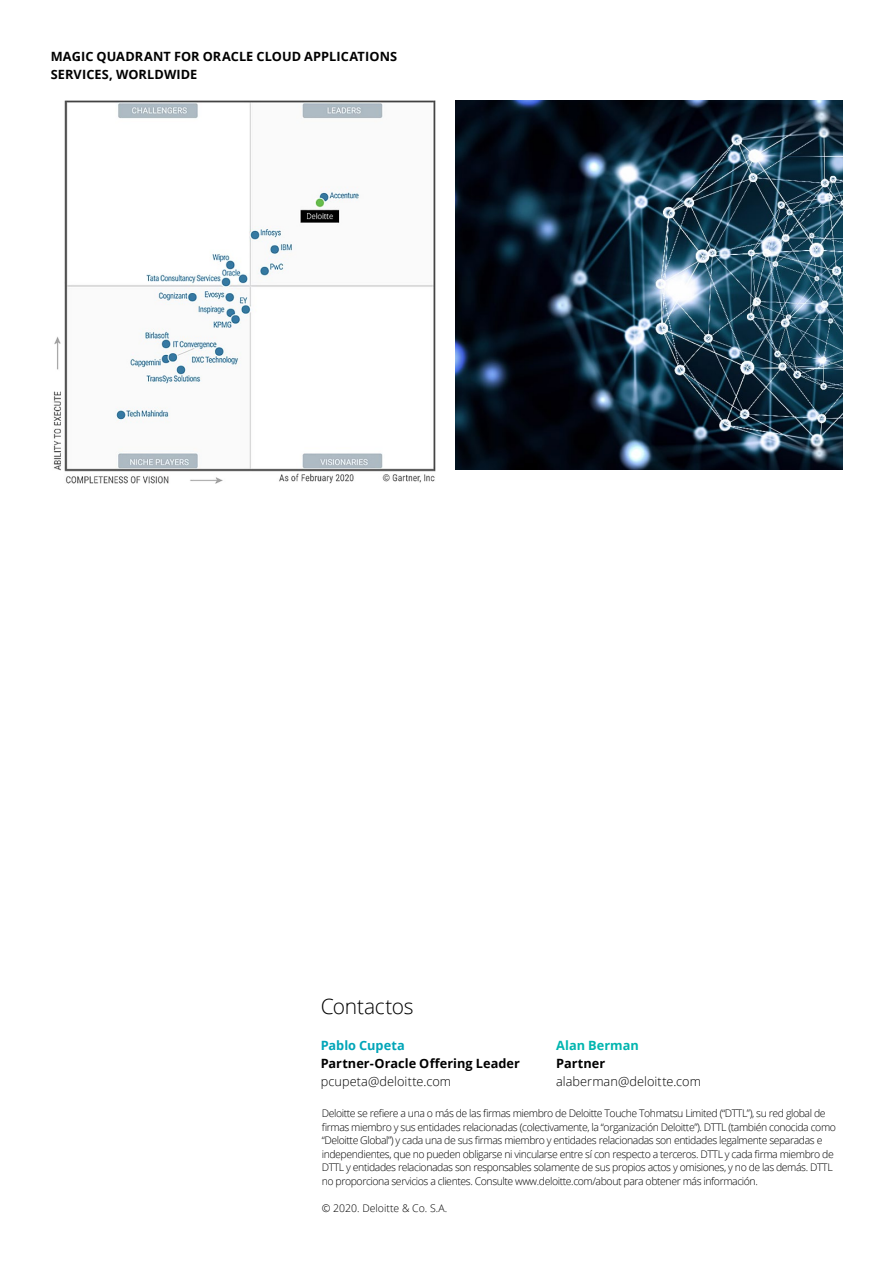
<style>
.page{position:relative;width:893px;height:1263px;background:#fff}
.page>*{position:absolute;margin:0;border:0;box-sizing:border-box;transform-origin:0 0}
.t1{font:300 21px "Open Sans";letter-spacing:-.015em;color:#000}
.t2{font:700 12.75px/18px "Open Sans";letter-spacing:.005em;color:#000}
.t3{font:300 12.75px "Open Sans";letter-spacing:.005em;color:#000}
.t4{font:700 12.75px "Open Sans";letter-spacing:.005em;color:#00a5b8}
.t5{font:700 12.75px "Open Sans";color:#00b5af}
.t6{font:300 10.5px/13.5px "Open Sans";letter-spacing:-.04em;color:#000}
.t7{font:300 10.5px "Open Sans";color:#000}
</style>
<div class="page">
<img style="left:53px;top:100px;width:383px;height:383px">
<img style="left:455px;top:100px;width:387px;height:369px">
<p class="t2" style="left:51px;top:47px;width:348px">MAGIC QUADRANT FOR ORACLE CLOUD APPLICATIONS<br>SERVICES, WORLDWIDE</p>
<h1 class="t1" style="left:321px;top:992px;width:94px">Contactos</h1>
<p class="t4" style="left:321px;top:1036px;width:86px">Pablo Cupeta</p>
<p class="t2" style="left:321px;top:1054px;width:201px">Partner-Oracle Offering Leader</p>
<p class="t3" style="left:321px;top:1072px;width:132px">pcupeta@deloitte.com</p>
<p class="t5" style="left:556px;top:1036px;width:84px">Alan Berman</p>
<p class="t2" style="left:556px;top:1054px;width:51px">Partner</p>
<p class="t3" style="left:556px;top:1072px;width:146px">alaberman@deloitte.com</p>
<p class="t6" style="left:322px;top:1106px;width:516px">Deloitte se refiere a una o más de las firmas miembro de Deloitte Touche Tohmatsu Limited (“DTTL”), su red global de firmas miembro y sus entidades relacionadas (colectivamente, la “organización Deloitte”). DTTL (también conocida como “Deloitte Global”) y cada una de sus firmas miembro y entidades relacionadas son entidades legalmente separadas e independientes, que no pueden obligarse ni vincularse entre sí con respecto a terceros. DTTL y cada firma miembro de DTTL y entidades relacionadas son responsables solamente de sus propios actos y omisiones, y no de las demás. DTTL no proporciona servicios a clientes. Consulte www.deloitte.com/about para obtener más información.</p>
<p class="t7" style="left:322px;top:1201px;width:127px">© 2020. Deloitte &amp; Co. S.A.</p>
</div>
